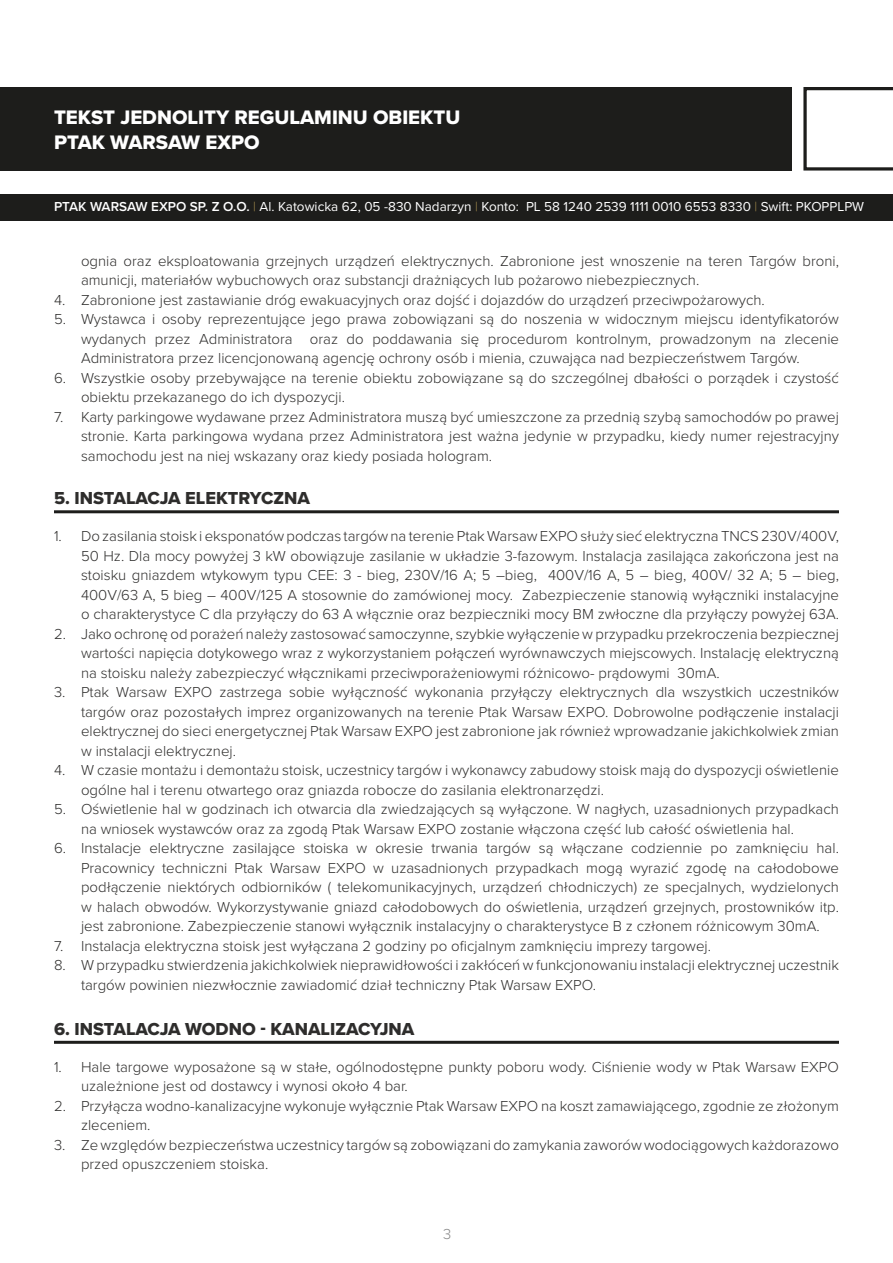
<style>
.page{position:relative;width:893px;height:1263px;background:#fff}
.page>*{position:absolute;margin:0;border:0;box-sizing:border-box;transform-origin:0 0}
.t1{font:20.25px/24.3px "Proxima Nova Extrabld";color:#fff}
.t2{font:18px "Proxima Nova Extrabld";color:#2e2d2c}
.t3{font:300 15px/19.5px "Proxima Nova";color:#2e2d2c}
.t4{font:300 15px "Proxima Nova";color:#878787}
.t5{font:13.5px "Proxima Nova";color:#fff}
.s1{font-weight:600}
.s2{font-family:"Proxima Nova T";font-weight:100;color:#dcb961}
</style>
<div class="page">
<div style="left:0;top:87px;width:792px;height:83px;background:#1d1d1b"></div>
<div style="left:0;top:194px;width:893px;height:26px;background:#1d1d1b"></div>
<svg style="left:803px;top:87px;width:90px;height:84px"></svg>
<hr style="left:54px;top:510px;width:785px;height:3px;background:#1d1d1b">
<hr style="left:54px;top:1041px;width:785px;height:3px;background:#1d1d1b">
<p class="t1" style="left:54px;top:105px;width:408px">TEKST JEDNOLITY REGULAMINU OBIEKTU<br>PTAK WARSAW EXPO</p>
<p class="t5" style="left:54px;top:197px;width:812px"><span class="s1">PTAK WARSAW EXPO SP. Z O.O.</span> <span class="s2">|</span> Al. Katowicka 62, 05 -830 Nadarzyn <span class="s2">|</span> Konto: PL 58 1240 2539 1111 0010 6553 8330 <span class="s2">|</span> Swift: PKOPPLPW</p>
<p class="t3" style="left:81px;top:250px;width:759px">ognia oraz eksploatowania grzejnych urządzeń elektrycznych. Zabronione jest wnoszenie na teren Targów broni, amunicji, materiałów wybuchowych oraz substancji drażniących lub pożarowo niebezpiecznych.</p>
<p class="t3" style="left:54px;top:289px;width:712px">4. Zabronione jest zastawianie dróg ewakuacyjnych oraz dojść i dojazdów do urządzeń przeciwpożarowych.</p>
<p class="t3" style="left:81px;top:309px;width:759px;text-align:justify;text-indent:-27px">5. Wystawca i osoby reprezentujące jego prawa zobowiązani są do noszenia w widocznym miejscu identyfikatorów wydanych przez Administratora oraz do poddawania się procedurom kontrolnym, prowadzonym na zlecenie Administratora przez licencjonowaną agencję ochrony osób i mienia, czuwająca nad bezpieczeństwem Targów.</p>
<p class="t3" style="left:81px;top:367px;width:759px;text-indent:-27px">6. Wszystkie osoby przebywające na terenie obiektu zobowiązane są do szczególnej dbałości o porządek i czystość obiektu przekazanego do ich dyspozycji.</p>
<p class="t3" style="left:81px;top:406px;width:759px;text-align:justify;text-indent:-27px">7. Karty parkingowe wydawane przez Administratora muszą być umieszczone za przednią szybą samochodów po prawej stronie. Karta parkingowa wydana przez Administratora jest ważna jedynie w przypadku, kiedy numer rejestracyjny samochodu jest na niej wskazany oraz kiedy posiada hologram.</p>
<p class="t2" style="left:54px;top:485px;width:258px">5. INSTALACJA ELEKTRYCZNA</p>
<p class="t3" style="left:81px;top:526px;width:759px;text-align:justify;text-indent:-27px">1. Do zasilania stoisk i eksponatów podczas targów na terenie Ptak Warsaw EXPO służy sieć elektryczna TNCS 230V/400V, 50 Hz. Dla mocy powyżej 3 kW obowiązuje zasilanie w układzie 3-fazowym. Instalacja zasilająca zakończona jest na stoisku gniazdem wtykowym typu CEE: 3 - bieg, 230V/16 A; 5 –bieg, 400V/16 A, 5 – bieg, 400V/ 32 A; 5 – bieg, 400V/63 A, 5 bieg – 400V/125 A stosownie do zamówionej mocy. Zabezpieczenie stanowią wyłączniki instalacyjne o charakterystyce C dla przyłączy do 63 A włącznie oraz bezpieczniki mocy BM zwłoczne dla przyłączy powyżej 63A.</p>
<p class="t3" style="left:81px;top:623px;width:759px;text-align:justify;text-indent:-27px">2. Jako ochronę od porażeń należy zastosować samoczynne, szybkie wyłączenie w przypadku przekroczenia bezpiecznej wartości napięcia dotykowego wraz z wykorzystaniem połączeń wyrównawczych miejscowych. Instalację elektryczną na stoisku należy zabezpieczyć włącznikami przeciwporażeniowymi różnicowo- prądowymi 30mA.</p>
<p class="t3" style="left:81px;top:682px;width:759px;text-align:justify;text-indent:-27px">3. Ptak Warsaw EXPO zastrzega sobie wyłączność wykonania przyłączy elektrycznych dla wszystkich uczestników targów oraz pozostałych imprez organizowanych na terenie Ptak Warsaw EXPO. Dobrowolne podłączenie instalacji elektrycznej do sieci energetycznej Ptak Warsaw EXPO jest zabronione jak również wprowadzanie jakichkolwiek zmian w instalacji elektrycznej.</p>
<p class="t3" style="left:81px;top:760px;width:759px;text-indent:-27px">4. W czasie montażu i demontażu stoisk, uczestnicy targów i wykonawcy zabudowy stoisk mają do dyspozycji oświetlenie ogólne hal i terenu otwartego oraz gniazda robocze do zasilania elektronarzędzi.</p>
<p class="t3" style="left:81px;top:799px;width:759px;text-indent:-27px">5. Oświetlenie hal w godzinach ich otwarcia dla zwiedzających są wyłączone. W nagłych, uzasadnionych przypadkach na wniosek wystawców oraz za zgodą Ptak Warsaw EXPO zostanie włączona część lub całość oświetlenia hal.</p>
<p class="t3" style="left:81px;top:838px;width:759px;text-align:justify;text-indent:-27px">6. Instalacje elektryczne zasilające stoiska w okresie trwania targów są włączane codziennie po zamknięciu hal.<br>Pracownicy techniczni Ptak Warsaw EXPO w uzasadnionych przypadkach mogą wyrazić zgodę na całodobowe podłączenie niektórych odbiorników ( telekomunikacyjnych, urządzeń chłodniczych) ze specjalnych, wydzielonych w halach obwodów. Wykorzystywanie gniazd całodobowych do oświetlenia, urządzeń grzejnych, prostowników itp. jest zabronione. Zabezpieczenie stanowi wyłącznik instalacyjny o charakterystyce B z członem różnicowym 30mA.</p>
<p class="t3" style="left:54px;top:935px;width:658px">7. Instalacja elektryczna stoisk jest wyłączana 2 godziny po oficjalnym zamknięciu imprezy targowej.</p>
<p class="t3" style="left:81px;top:955px;width:759px;text-indent:-27px">8. W przypadku stwierdzenia jakichkolwiek nieprawidłowości i zakłóceń w funkcjonowaniu instalacji elektrycznej uczestnik targów powinien niezwłocznie zawiadomić dział techniczny Ptak Warsaw EXPO.</p>
<p class="t2" style="left:54px;top:1015px;width:362px">6. INSTALACJA WODNO - KANALIZACYJNA</p>
<p class="t3" style="left:81px;top:1056px;width:759px;text-indent:-27px">1. Hale targowe wyposażone są w stałe, ogólnodostępne punkty poboru wody. Ciśnienie wody w Ptak Warsaw EXPO uzależnione jest od dostawcy i wynosi około 4 bar.</p>
<p class="t3" style="left:81px;top:1095px;width:759px;text-indent:-27px">2. Przyłącza wodno-kanalizacyjne wykonuje wyłącznie Ptak Warsaw EXPO na koszt zamawiającego, zgodnie ze złożonym zleceniem.</p>
<p class="t3" style="left:81px;top:1134px;width:759px;text-indent:-27px">3. Ze względów bezpieczeństwa uczestnicy targów są zobowiązani do zamykania zaworów wodociągowych każdorazowo przed opuszczeniem stoiska.</p>
<p class="t4" style="left:443px;top:1223px;width:10px">3</p>
</div>
